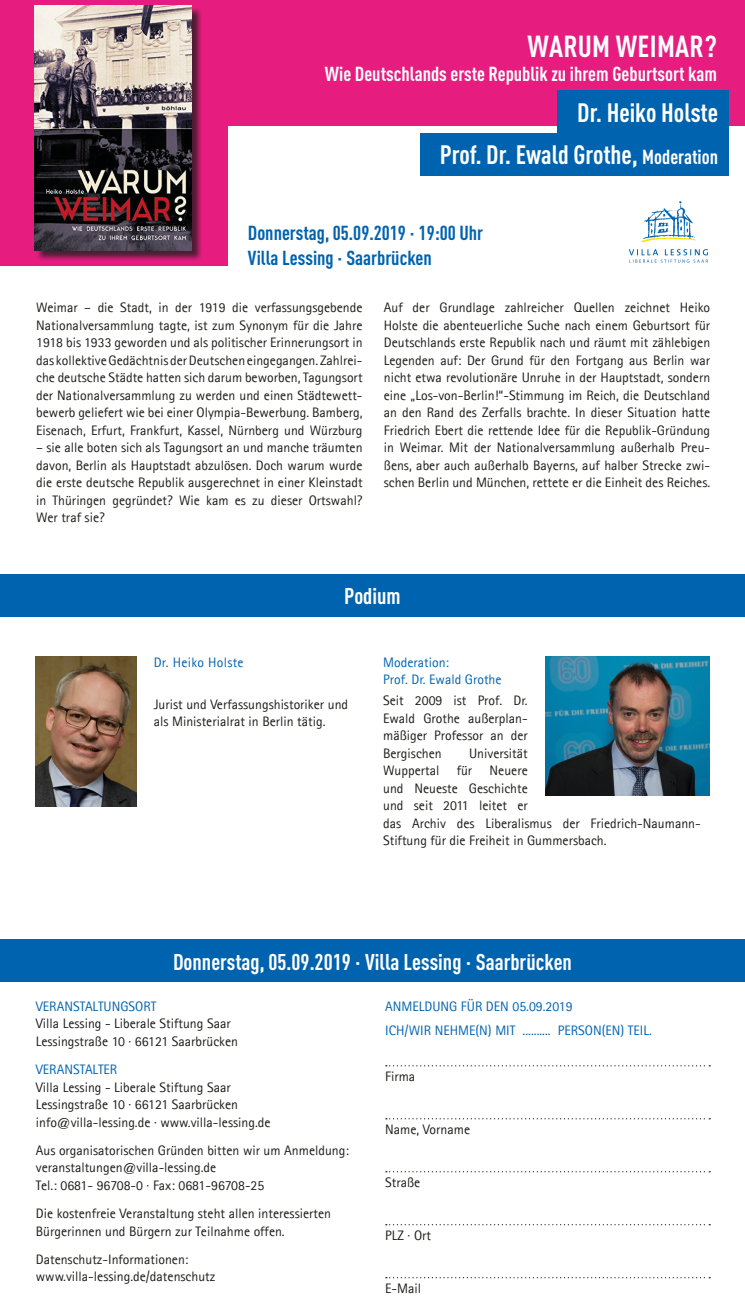
<style>
.page{position:relative;width:745px;height:1312px;background:#fff}
.page>*{position:absolute;margin:0;border:0;box-sizing:border-box;transform-origin:0 0}
.Titel_Headline{font:700 condensed 30px "DINOT";letter-spacing:.01em;color:#fff}
.Titel_Moderation{font:700 condensed 26.25px "DINOT";color:#fff}
.Titel_Referent{font:700 condensed 26.25px "DINOT";color:#fff}
.Innen_Überschrift_Re{font:700 condensed 22.5px "DINOT";color:#fff}
.Titel_Termin{font:700 condensed 20px "DINOT";color:#0063af}
.Titel_Unterzeile{font:700 condensed 20px "DINOT";color:#fff}
.Innen__Copy{font:13.75px/17.5px "Agfa Rotis Sans Serif";color:#1d1d1b;text-align:justify}
.Rückseite__Adresse{font:13.75px/17.5px "Agfa Rotis Sans Serif";color:#1d1d1b}
.Innen__Copy_Name_Ref{font:13.75px/17.5px "Agfa Rotis Sans Serif";color:#1d1d1b}
.Rückseite_Zwischenüb{font:13.75px/23.8px "Agfa Rotis Sans Serif";color:#0063af}
.Rückseite__Formular{font:13.75px "Agfa Rotis Sans Serif";color:#1d1d1b}
.Innen__Copy_Name_Ref-2{font:13.75px/17.5px "Agfa Rotis Sans Serif";color:#0063af}
.Innen__Copy_Name_Ref-3{font:13.75px "Agfa Rotis Sans Serif";letter-spacing:.02em;color:#0063af}
.s1{font-size:20px}
.s2{color:#0063af}
</style>
<div class="page">
<svg style="left:385px;top:1065px;width:324px;height:1px"></svg>
<svg style="left:385px;top:1118px;width:324px;height:1px"></svg>
<svg style="left:385px;top:1171px;width:324px;height:1px"></svg>
<div style="left:226px;top:0;width:518px;height:125px;background:#e61c7f"></div>
<div style="left:0;top:0;width:227px;height:266px;background:#e61c7f"></div>
<svg style="left:641px;top:201px;width:54px;height:41px"></svg>
<svg style="left:628px;top:249px;width:79px;height:14px"></svg>
<div style="left:0;top:574px;width:744px;height:43px;background:#0063af"></div>
<div style="left:0;top:939px;width:744px;height:42px;background:#0063af"></div>
<div style="left:557px;top:91px;width:171px;height:42px;background:#0063af"></div>
<div style="left:420px;top:133px;width:308px;height:43px;background:#0063af"></div>
<div style="left:36px;top:7px;width:167px;height:254px;background:#1d1d1b;opacity:.75"></div>
<img style="left:34px;top:5px;width:157px;height:245px">
<img style="left:36px;top:656px;width:100px;height:150px">
<img style="left:545px;top:656px;width:164px;height:139px">
<p class="Titel_Headline" style="left:527px;top:24px;width:191px">WARUM WEIMAR?</p>
<p class="Titel_Unterzeile" style="left:324px;top:59px;width:393px">Wie Deutschlands erste Republik zu ihrem Geburtsort kam</p>
<p class="Titel_Referent" style="left:577px;top:93px;width:142px">Dr. Heiko Holste</p>
<p class="Titel_Moderation" style="left:439px;top:136px;width:280px">Prof. Dr. Ewald Grothe, <span class="s1">Moderation</span></p>
<p class="Titel_Termin" style="left:248px;top:218px;width:237px">Donnerstag, 05.09.2019 · 19:00 Uhr</p>
<p class="Titel_Termin" style="left:248px;top:243px;width:185px">Villa Lessing · Saarbrücken</p>
<p class="Innen__Copy" style="left:36px;top:299px;width:328px">Weimar – die Stadt, in der 1919 die verfassungsgebende Nationalversammlung tagte, ist zum Synonym für die Jahre 1918 bis 1933 geworden und als politischer Erinnerungsort in das kollektive Gedächtnis der Deutschen eingegangen. Zahlrei&shy;che deutsche Städte hatten sich darum beworben, Tagungsort der Nationalversammlung zu werden und einen Städtewett&shy;bewerb geliefert wie bei einer Olympia-Bewerbung. Bamberg, Eisenach, Erfurt, Frankfurt, Kassel, Nürnberg und Würzburg</p>
<p class="Innen__Copy" style="left:36px;top:439px;width:328px">– sie alle boten sich als Tagungsort an und manche träumten davon, Berlin als Hauptstadt abzulösen. Doch warum wurde die erste deutsche Republik ausgerechnet in einer Kleinstadt in Thüringen gegründet? Wie kam es zu dieser Ortswahl?<br>Wer traf sie?</p>
<p class="Innen__Copy" style="left:383px;top:299px;width:328px">Auf der Grundlage zahlreicher Quellen zeichnet Heiko Holste die abenteuerliche Suche nach einem Geburtsort für Deutschlands erste Republik nach und räumt mit zählebigen Legenden auf: Der Grund für den Fortgang aus Berlin war nicht etwa revolutionäre Unruhe in der Hauptstadt, sondern eine „Los-von-Berlin!“-Stimmung im Reich, die Deutschland an den Rand des Zerfalls brachte. In dieser Situation hatte Friedrich Ebert die rettende Idee für die Republik-Gründung in Weimar. Mit der Nationalversammlung außerhalb Preu&shy;ßens, aber auch außerhalb Bayerns, auf halber Strecke zwi&shy;schen Berlin und München, rettete er die Einheit des Reiches.</p>
<p class="Innen_Überschrift_Re" style="left:344px;top:579px;width:58px">Podium</p>
<p class="Innen__Copy_Name_Ref-3" style="left:154px;top:653px;width:91px">Dr. Heiko Holste</p>
<p class="Innen__Copy_Name_Ref" style="left:154px;top:695px;width:196px">Jurist und Verfassungshistoriker und als Ministerialrat in Berlin tätig.</p>
<p class="Innen__Copy_Name_Ref-2" style="left:383px;top:653px;width:120px">Moderation:<br>Prof. Dr. Ewald Grothe</p>
<p class="Innen__Copy_Name_Ref" style="left:383px;top:691px;width:146px;text-align:justify">Seit 2009 ist Prof. Dr.<br>Ewald Grothe außerplan&shy;mäßiger Professor an der Bergischen</p>
<p class="Innen__Copy_Name_Ref" style="left:469px;top:744px;width:60px">Universität</p>
<p class="Innen__Copy_Name_Ref" style="left:383px;top:761px;width:58px">Wuppertal</p>
<p class="Innen__Copy_Name_Ref" style="left:456px;top:761px;width:17px">für</p>
<p class="Innen__Copy_Name_Ref" style="left:383px;top:761px;width:319px;text-indent:106px">Neuere<br>und Neueste Geschichte<br>und seit 2011 leitet er<br>das Archiv des Liberalismus der Friedrich-Naumann-<br>Stiftung für die Freiheit in Gummersbach.</p>
<p class="Innen_Überschrift_Re" style="left:173px;top:944px;width:400px">Donnerstag, 05.09.2019 · Villa Lessing · Saarbrücken</p>
<p class="Rückseite__Adresse" style="left:36px;top:997px;width:204px"><span class="s2">VERANSTALTUNGSORT<br></span>Villa Lessing - Liberale Stiftung Saar<br>Lessingstraße 10 · 66121 Saarbrücken</p>
<p class="Rückseite__Adresse" style="left:36px;top:1060px;width:236px"><span class="s2">VERANSTALTER<br></span>Villa Lessing - Liberale Stiftung Saar Lessingstraße 10 · 66121 Saarbrücken info@villa-lessing.de · www.villa-lessing.de</p>
<p class="Rückseite__Adresse" style="left:36px;top:1140px;width:314px">Aus organisatorischen Gründen bitten wir um Anmeldung: veranstaltungen@villa-lessing.de<br>Tel.: 0681- 96708-0 · Fax: 0681-96708-25</p>
<p class="Rückseite__Adresse" style="left:36px;top:1204px;width:296px">Die kostenfreie Veranstaltung steht allen interessierten<br>Bürgerinnen und Bürgern zur Teilnahme offen.</p>
<p class="Rückseite__Adresse" style="left:36px;top:1249px;width:181px">Datenschutz-Informationen: www.villa-lessing.de/datenschutz</p>
<p class="Rückseite_Zwischenüb" style="left:385px;top:994px;width:268px">ANMELDUNG FÜR DEN 05.09.2019<br>ICH/WIR NEHME(N) MIT .......... PERSON(EN) TEIL.</p>
<p class="Rückseite__Formular" style="left:385px;top:1067px;width:32px">Firma</p>
<p class="Rückseite__Formular" style="left:385px;top:1120px;width:86px">Name, Vorname</p>
<p class="Rückseite__Formular" style="left:385px;top:1173px;width:37px">Straße</p>
<p class="Rückseite__Formular" style="left:385px;top:1226px;width:47px">PLZ · Ort</p>
<p class="Rückseite__Formular" style="left:385px;top:1279px;width:37px">E-Mail</p>
</div>
